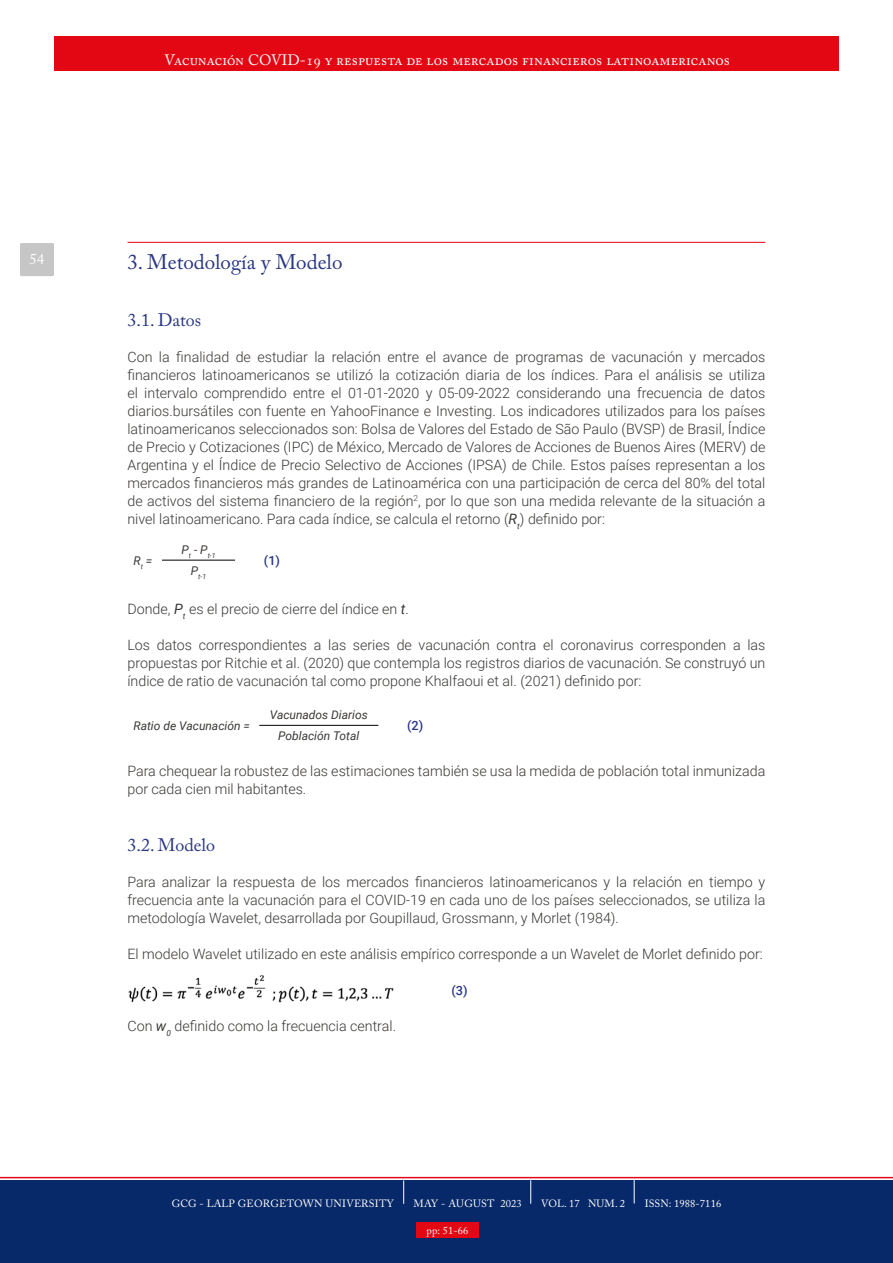
<style>
.page{position:relative;width:893px;height:1263px;background:#fff}
.page>*{position:absolute;margin:0;border:0;box-sizing:border-box;transform-origin:0 0}
.t1{font:21px "Adobe Caslon Pro";color:#283583}
.t2{font:18px "Adobe Caslon Pro";color:#283583}
.t3{font:15px "Adobe Caslon Pro";letter-spacing:.005em;color:#fff}
.t4{font:300 14.25px/18px "Roboto";color:#3a3835;text-align:justify}
.t5{font:500 12.75px "Roboto";color:#283583}
.t6{font:italic 12px "Roboto";color:#3a3835}
.t7{font:10.5px "Adobe Caslon Pro";letter-spacing:.01em;color:#fff}
.t8{font:italic 6.9px "Roboto";color:#3a3835}
.s1{font-weight:400;font-style:italic}
</style>
<div class="page">
<div style="left:54px;top:37px;width:785px;height:34px;background:#e30613"></div>
<div style="left:0;top:1180px;width:893px;height:83px;background:#082969"></div>
<div style="left:20px;top:243px;width:34px;height:33px;background:#c6c6c6;border-radius:2px"></div>
<hr style="left:128px;top:242px;width:637px;height:1px;background:#e30613">
<svg style="left:0;top:1177px;width:893px;height:27px"></svg>
<hr style="left:162px;top:560px;width:73px;height:1px;background:#000">
<hr style="left:259px;top:725px;width:119px;height:1px;background:#000">
<img style="left:128px;top:975px;width:266px;height:28px">
<div style="left:416px;top:1222px;width:63px;height:15px;background:#e30613"></div>
<p class="t3" style="left:29px;top:250px;width:16px">54</p>
<p class="t3" style="left:165px;top:51px;width:567px">Vacunación COVID-19 y respuesta de los mercados financieros latinoamericanos</p>
<h1 class="t1" style="left:127px;top:250px;width:216px">3. Metodología y Modelo</h1>
<p class="t2" style="left:127px;top:309px;width:75px">3.1. Datos</p>
<p class="t4" style="left:127px;top:347px;width:639px">Con la finalidad de estudiar la relación entre el avance de programas de vacunación y mercados financieros latinoamericanos se utilizó la cotización diaria de los índices. Para el análisis se utiliza el intervalo comprendido entre el 01-01-2020 y 05-09-2022 considerando una frecuencia de datos diarios.bursátiles con fuente en YahooFinance e Investing. Los indicadores utilizados para los países latinoamericanos seleccionados son: Bolsa de Valores del Estado de São Paulo (BVSP) de Brasil, Índice de Precio y Cotizaciones (IPC) de México, Mercado de Valores de Acciones de Buenos Aires (MERV) de Argentina y el Índice de Precio Selectivo de Acciones (IPSA) de Chile. Estos países representan a los mercados financieros más grandes de Latinoamérica con una participación de cerca del 80% del total de activos del sistema financiero de la región<sup>2</sup>, por lo que son una medida relevante de la situación a nivel latinoamericano. Para cada índice, se calcula el retorno (<span class="s1">R</span><sub>t</sub>) definido por:</p>
<p class="t6" style="left:133px;top:552px;width:20px">R<sub>t</sub> =</p>
<p class="t8" style="left:181px;top:551px;width:36px"><sup>P</sup>t <sup>-</sup> <sup>P</sup>t-1</p>
<p class="t5" style="left:264px;top:551px;width:18px">(1)</p>
<p class="t8" style="left:191px;top:572px;width:17px"><sup>P</sup>t-1</p>
<p class="t4" style="left:127px;top:599px;width:283px">Donde, <span class="s1">P</span><sub>t</sub> es el precio de cierre del índice en <span class="s1">t</span>.</p>
<p class="t4" style="left:127px;top:635px;width:639px">Los datos correspondientes a las series de vacunación contra el coronavirus corresponden a las propuestas por Ritchie et al. (2020) que contempla los registros diarios de vacunación. Se construyó un índice de ratio de vacunación tal como propone Khalfaoui et al. (2021) definido por:</p>
<p class="t6" style="left:133px;top:717px;width:118px">Ratio de Vacunación =</p>
<p class="t6" style="left:270px;top:706px;width:100px">Vacunados Diarios</p>
<p class="t5" style="left:407px;top:717px;width:18px">(2)</p>
<p class="t6" style="left:278px;top:728px;width:83px">Población Total</p>
<p class="t4" style="left:127px;top:761px;width:639px">Para chequear la robustez de las estimaciones también se usa la medida de población total inmunizada por cada cien mil habitantes.</p>
<p class="t2" style="left:127px;top:834px;width:89px">3.2. Modelo</p>
<p class="t4" style="left:127px;top:872px;width:639px">Para analizar la respuesta de los mercados financieros latinoamericanos y la relación en tiempo y frecuencia ante la vacunación para el COVID-19 en cada uno de los países seleccionados, se utiliza la metodología Wavelet, desarrollada por Goupillaud, Grossmann, y Morlet (1984).</p>
<p class="t4" style="left:127px;top:944px;width:637px">El modelo Wavelet utilizado en este análisis empírico corresponde a un Wavelet de Morlet definido por:</p>
<p class="t5" style="left:451px;top:982px;width:18px">(3)</p>
<p class="t4" style="left:127px;top:1016px;width:270px">Con <span class="s1">w</span><sub>0</sub> definido como la frecuencia central.</p>
<p class="t7" style="left:172px;top:1197px;width:224px">GCG - LALP GEORGETOWN UNIVERSITY</p>
<p class="t7" style="left:414px;top:1197px;width:110px">MAY - AUGUST 2023</p>
<p class="t7" style="left:541px;top:1197px;width:85px">VOL. 17 NUM. 2</p>
<p class="t7" style="left:645px;top:1197px;width:78px">ISSN: 1988-7116</p>
<p class="t7" style="left:426px;top:1224px;width:43px">pp: 51-66</p>
</div>
